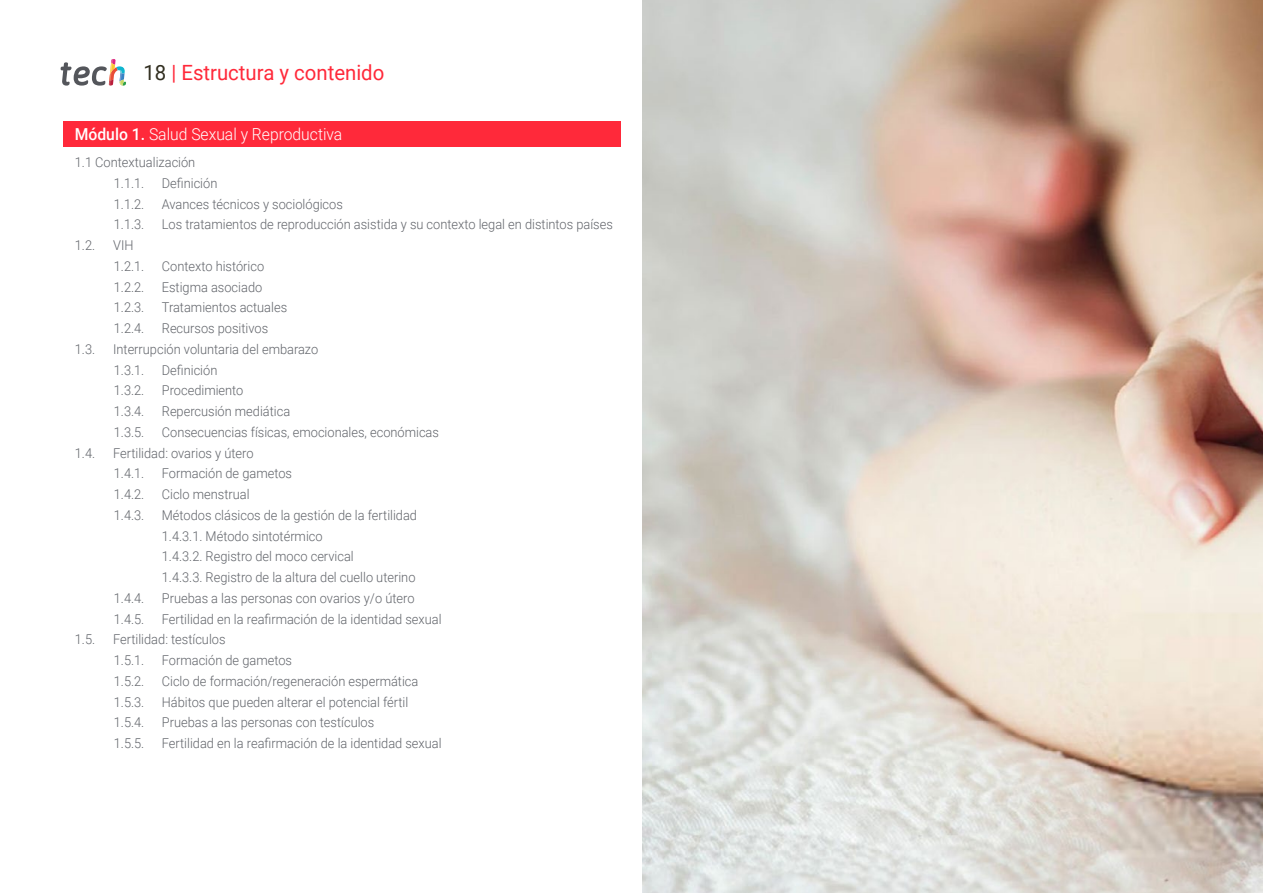
<style>
.page{position:relative;width:1263px;height:893px;background:#fff}
.page>*{position:absolute;margin:0;border:0;box-sizing:border-box;transform-origin:0 0}
.t1{font:21px "Roboto";color:#ff293a}
.t2{font:300 16.5px "Roboto";color:#fff;scale:.95 1}
.t3{font:300 13.5px/20.7px "Roboto";color:#61646a;scale:.95 1}
.s1{color:#312e20}
.s2{font-weight:500}
</style>
<div class="page">
<div style="left:64px;top:121px;width:557px;height:25px;background:#ff293a"></div>
<svg style="left:61px;top:59px;width:65px;height:27px"></svg>
<img style="left:642px;top:0;width:621px;height:893px">
<h1 class="t1" style="left:144px;top:57px;width:242px"><span class="s1">18</span> | Estructura y contenido</h1>
<p class="t2" style="left:75px;top:123px;width:283px"><span class="s2">Módulo 1.</span> Salud Sexual y Reproductiva</p>
<p class="t3" style="left:114px;top:151px;width:87px;text-indent:-39px">1.1 Contextualización<br>1.1.1.</p>
<p class="t3" style="left:162px;top:172px;width:60px">Definición</p>
<p class="t3" style="left:114px;top:193px;width:34px">1.1.2.</p>
<p class="t3" style="left:162px;top:193px;width:192px">Avances técnicos y sociológicos</p>
<p class="t3" style="left:114px;top:214px;width:34px">1.1.3.</p>
<p class="t3" style="left:162px;top:214px;width:476px">Los tratamientos de reproducción asistida y su contexto legal en distintos países</p>
<p class="t3" style="left:75px;top:234px;width:23px">1.2.</p>
<p class="t3" style="left:113px;top:234px;width:34px">VIH<br>1.2.1.</p>
<p class="t3" style="left:162px;top:255px;width:109px">Contexto histórico</p>
<p class="t3" style="left:114px;top:276px;width:34px">1.2.2.</p>
<p class="t3" style="left:162px;top:276px;width:107px">Estigma asociado</p>
<p class="t3" style="left:114px;top:297px;width:34px">1.2.3.</p>
<p class="t3" style="left:162px;top:297px;width:133px">Tratamientos actuales</p>
<p class="t3" style="left:114px;top:317px;width:34px">1.2.4.</p>
<p class="t3" style="left:162px;top:317px;width:113px">Recursos positivos</p>
<p class="t3" style="left:75px;top:338px;width:23px">1.3.</p>
<p class="t3" style="left:113px;top:338px;width:217px">Interrupción voluntaria del embarazo<br>1.3.1.</p>
<p class="t3" style="left:162px;top:359px;width:60px">Definición</p>
<p class="t3" style="left:114px;top:380px;width:34px">1.3.2.</p>
<p class="t3" style="left:162px;top:380px;width:87px">Procedimiento</p>
<p class="t3" style="left:114px;top:400px;width:34px">1.3.4.</p>
<p class="t3" style="left:162px;top:400px;width:137px">Repercusión mediática</p>
<p class="t3" style="left:114px;top:421px;width:34px">1.3.5.</p>
<p class="t3" style="left:162px;top:421px;width:293px">Consecuencias físicas, emocionales, económicas</p>
<p class="t3" style="left:75px;top:442px;width:23px">1.4.</p>
<p class="t3" style="left:113px;top:442px;width:149px">Fertilidad: ovarios y útero<br>1.4.1.</p>
<p class="t3" style="left:162px;top:463px;width:139px">Formación de gametos</p>
<p class="t3" style="left:114px;top:483px;width:34px">1.4.2.</p>
<p class="t3" style="left:162px;top:483px;width:94px">Ciclo menstrual</p>
<p class="t3" style="left:114px;top:504px;width:34px">1.4.3.</p>
<p class="t3" style="left:162px;top:504px;width:270px">Métodos clásicos de la gestión de la fertilidad 1.4.3.1. Método sintotérmico<br>1.4.3.2. Registro del moco cervical<br>1.4.3.3. Registro de la altura del cuello uterino</p>
<p class="t3" style="left:114px;top:587px;width:34px">1.4.4.</p>
<p class="t3" style="left:162px;top:587px;width:267px">Pruebas a las personas con ovarios y/o útero</p>
<p class="t3" style="left:114px;top:608px;width:34px">1.4.5.</p>
<p class="t3" style="left:162px;top:608px;width:296px">Fertilidad en la reafirmación de la identidad sexual</p>
<p class="t3" style="left:75px;top:629px;width:23px">1.5.</p>
<p class="t3" style="left:113px;top:629px;width:120px">Fertilidad: testículos<br>1.5.1.</p>
<p class="t3" style="left:162px;top:649px;width:139px">Formación de gametos</p>
<p class="t3" style="left:114px;top:670px;width:34px">1.5.2.</p>
<p class="t3" style="left:162px;top:670px;width:271px">Ciclo de formación/regeneración espermática</p>
<p class="t3" style="left:114px;top:691px;width:34px">1.5.3.</p>
<p class="t3" style="left:162px;top:691px;width:261px">Hábitos que pueden alterar el potencial fértil</p>
<p class="t3" style="left:114px;top:712px;width:34px">1.5.4.</p>
<p class="t3" style="left:162px;top:712px;width:225px">Pruebas a las personas con testículos</p>
<p class="t3" style="left:114px;top:732px;width:34px">1.5.5.</p>
<p class="t3" style="left:162px;top:732px;width:296px">Fertilidad en la reafirmación de la identidad sexual</p>
</div>
